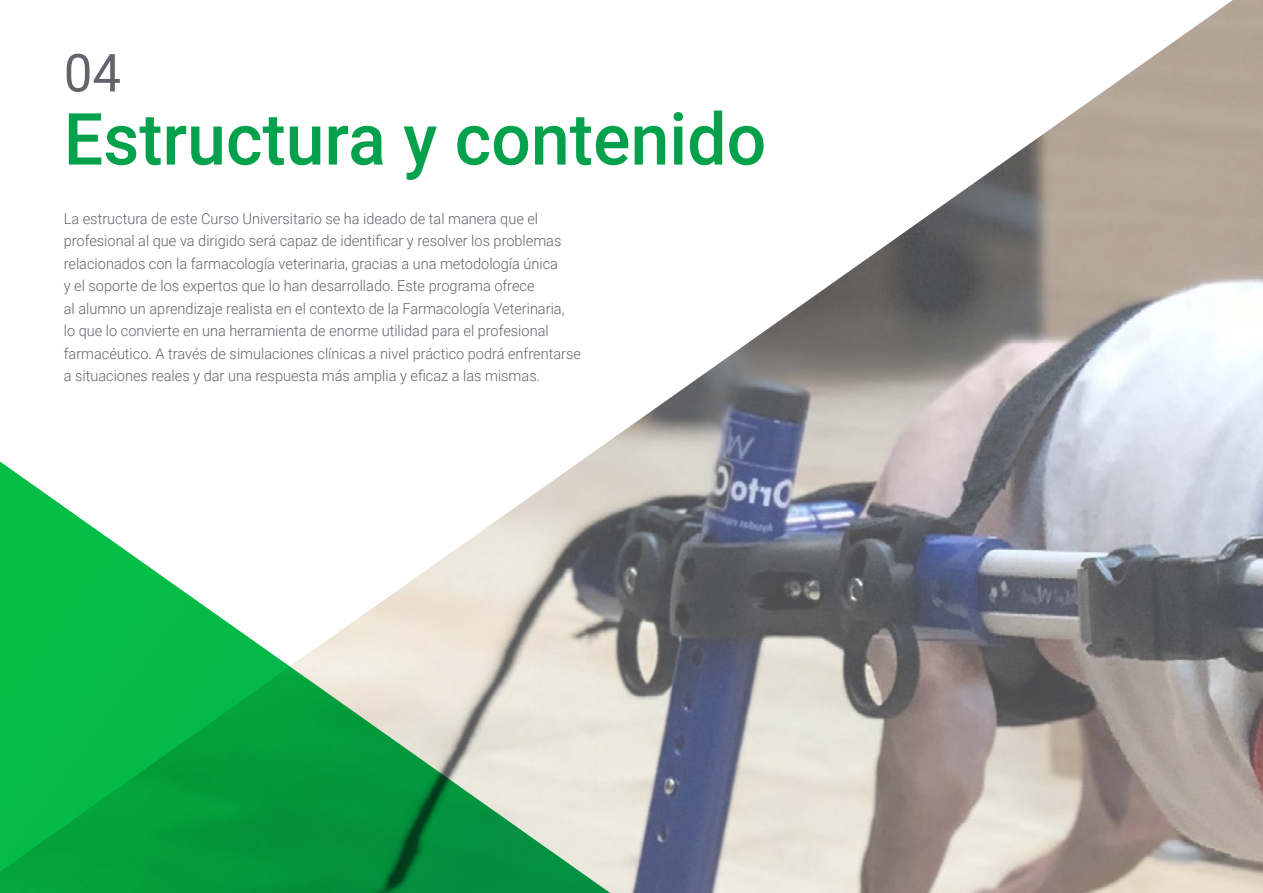
<style>
.page{position:relative;width:1263px;height:893px;background:#fff}
.page>*{position:absolute;margin:0;border:0;box-sizing:border-box;transform-origin:0 0}
.t1{font:500 72px "Roboto";color:#04a14d}
.t2{font:52.5px "Roboto";color:#61646a}
.t3{font:300 15px/22.5px "Roboto";color:#61646a}
</style>
<div class="page">
<img style="left:602px;top:0;width:661px;height:893px">
<svg style="left:0;top:446px;width:640px;height:447px"></svg>
<h2 class="t2" style="left:64px;top:36px;width:59px">04</h2>
<h1 class="t1" style="left:64px;top:89px;width:704px">Estructura y contenido</h1>
<p class="t3" style="left:64px;top:207px;width:519px">La estructura de este Curso Universitario se ha ideado de tal manera que el profesional al que va dirigido será capaz de identificar y resolver los problemas relacionados con la farmacología veterinaria, gracias a una metodología única<br>y el soporte de los expertos que lo han desarrollado. Este programa ofrece<br>al alumno un aprendizaje realista en el contexto de la Farmacología Veterinaria,<br>lo que lo convierte en una herramienta de enorme utilidad para el profesional farmacéutico. A través de simulaciones clínicas a nivel práctico podrá enfrentarse a situaciones reales y dar una respuesta más amplia y eficaz a las mismas.</p>
</div>
